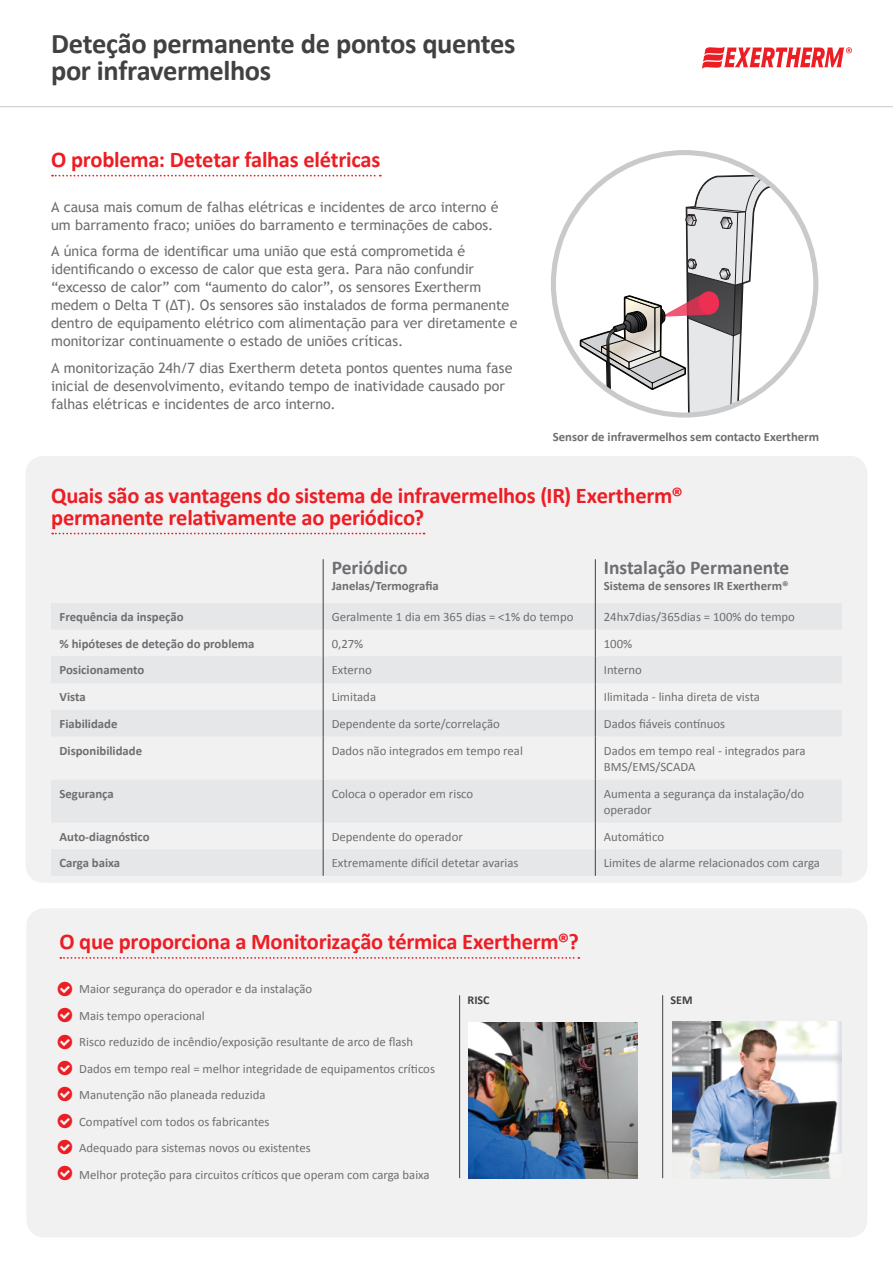
<style>
.page{position:relative;width:893px;height:1263px;background:#fff}
.page>*{position:absolute;margin:0;border:0;box-sizing:border-box;transform-origin:0 0}
.t1{font:700 28.5px/27px "Calibri";letter-spacing:-.015em;color:#414042}
.t2{font:700 22.5px/21.8px "Calibri";letter-spacing:-.015em;color:#ed1d24}
.t3{font:700 19.5px "Calibri";color:#6d6e71}
.t4{font:14.25px/18px "Trebuchet MS";letter-spacing:-.005em;color:#6d6e71}
.t5{font:12.75px/26.5px "Calibri";color:#6d6e71}
.t6{font:700 12.75px "Calibri";color:#6d6e71}
.t7{font:700 12px "Calibri";color:#414042}
</style>
<div class="page">
<div style="left:26px;top:456px;width:841px;height:427px;background:#f1f1f2;border-radius:18px"></div>
<div style="left:26px;top:908px;width:841px;height:329px;background:#f1f1f2;border-radius:18px"></div>
<img style="left:673px;top:1021px;width:169px;height:157px">
<img style="left:469px;top:1022px;width:169px;height:156px">
<hr style="left:459px;top:995px;width:1px;height:183px;background:#414042">
<hr style="left:662px;top:995px;width:1px;height:183px;background:#414042">
<svg style="left:51px;top:603px;width:791px;height:273px;fill:#e6e7e8"></svg>
<hr style="left:323px;top:559px;width:1px;height:44px;background:#414042">
<svg style="left:323px;top:603px;width:1px;height:133px"></svg>
<hr style="left:323px;top:736px;width:1px;height:43px;background:#414042">
<hr style="left:323px;top:779px;width:1px;height:44px;background:#414042">
<svg style="left:323px;top:823px;width:1px;height:53px"></svg>
<hr style="left:595px;top:559px;width:1px;height:44px;background:#414042">
<svg style="left:595px;top:603px;width:1px;height:133px"></svg>
<hr style="left:595px;top:736px;width:1px;height:43px;background:#414042">
<hr style="left:595px;top:779px;width:1px;height:44px;background:#414042">
<svg style="left:595px;top:823px;width:1px;height:53px"></svg>
<svg style="left:52px;top:533px;width:372px;height:1px"></svg>
<svg style="left:60px;top:957px;width:519px;height:2px"></svg>
<svg style="left:52px;top:175px;width:329px;height:2px"></svg>
<hr style="left:0;top:106px;width:893px;height:1px;background:#c7c8ca">
<svg style="left:702px;top:46px;width:150px;height:23px"></svg>
<svg style="left:580px;top:174px;width:232px;height:238px"></svg>
<h1 class="t1" style="left:51px;top:30px;width:466px">Deteção permanente de pontos quentes por infravermelhos</h1>
<h2 class="t2" style="left:51px;top:149px;width:331px">O problema: Detetar falhas elétricas</h2>
<p class="t4" style="left:51px;top:198px;width:449px">A causa mais comum de falhas elétricas e incidentes de arco interno é um barramento fraco; uniões do barramento e terminações de cabos.</p>
<p class="t4" style="left:51px;top:242px;width:468px">A única forma de identificar uma união que está comprometida é identificando o excesso de calor que esta gera. Para não confundir “excesso de calor” com “aumento do calor”, os sensores Exertherm medem o Delta T (ΔT). Os sensores são instalados de forma permanente dentro de equipamento elétrico com alimentação para ver diretamente e monitorizar continuamente o estado de uniões críticas.</p>
<p class="t4" style="left:51px;top:359px;width:463px">A monitorização 24h/7 dias Exertherm deteta pontos quentes numa fase inicial de desenvolvimento, evitando tempo de inatividade causado por falhas elétricas e incidentes de arco interno.</p>
<p class="t6" style="left:553px;top:428px;width:268px">Sensor de infravermelhos sem contacto Exertherm</p>
<h2 class="t2" style="left:51px;top:485px;width:633px">Quais são as vantagens do sistema de infravermelhos (IR) Exertherm® permanente relativamente ao periódico?</h2>
<h3 class="t3" style="left:332px;top:555px;width:77px">Periódico</h3>
<p class="t6" style="left:332px;top:578px;width:109px">Janelas/Termografia</p>
<h3 class="t3" style="left:604px;top:555px;width:187px">Instalação Permanente</h3>
<p class="t6" style="left:604px;top:578px;width:186px">Sistema de sensores IR Exertherm®</p>
<p class="t6" style="left:60px;top:609px;width:126px">Frequência da inspeção</p>
<p class="t5" style="left:332px;top:604px;width:243px">Geralmente 1 dia em 365 dias = &lt;1% do tempo</p>
<p class="t5" style="left:604px;top:604px;width:193px">24hx7dias/365dias = 100% do tempo</p>
<p class="t6" style="left:60px;top:635px;width:197px">% hipóteses de deteção do problema</p>
<p class="t5" style="left:332px;top:630px;width:33px">0,27%</p>
<p class="t5" style="left:604px;top:630px;width:30px">100%</p>
<p class="t6" style="left:60px;top:662px;width:86px">Posicionamento</p>
<p class="t5" style="left:332px;top:657px;width:42px">Externo</p>
<p class="t5" style="left:604px;top:657px;width:40px">Interno</p>
<p class="t6" style="left:60px;top:689px;width:28px">Vista</p>
<p class="t5" style="left:332px;top:684px;width:46px">Limitada</p>
<p class="t5" style="left:604px;top:684px;width:158px">Ilimitada - linha direta de vista</p>
<p class="t6" style="left:60px;top:716px;width:59px">Fiabilidade</p>
<p class="t5" style="left:332px;top:710px;width:170px">Dependente da sorte/correlação</p>
<p class="t5" style="left:604px;top:710px;width:123px">Dados fiáveis contínuos</p>
<p class="t6" style="left:60px;top:742px;width:84px">Disponibilidade</p>
<p class="t5" style="left:332px;top:737px;width:193px">Dados não integrados em tempo real</p>
<p class="t5" style="left:604px;top:742px;width:203px;line-height:16.5px">Dados em tempo real - integrados para<br>BMS/EMS/SCADA</p>
<p class="t6" style="left:60px;top:785px;width:56px">Segurança</p>
<p class="t5" style="left:332px;top:780px;width:143px">Coloca o operador em risco</p>
<p class="t5" style="left:604px;top:785px;width:202px;line-height:16.5px">Aumenta a segurança da instalação/do operador</p>
<p class="t6" style="left:60px;top:828px;width:92px">Auto-diagnóstico</p>
<p class="t5" style="left:332px;top:823px;width:133px">Dependente do operador</p>
<p class="t5" style="left:604px;top:823px;width:62px">Automático</p>
<p class="t6" style="left:60px;top:855px;width:62px">Carga baixa</p>
<p class="t5" style="left:332px;top:850px;width:188px">Extremamente difícil detetar avarias</p>
<p class="t5" style="left:604px;top:850px;width:218px">Limites de alarme relacionados com carga</p>
<h2 class="t2" style="left:59px;top:931px;width:521px">O que proporciona a Monitorização térmica Exertherm®?</h2>
<p class="t5" style="left:79px;top:975px;width:357px">Maior segurança do operador e da instalação<br>Mais tempo operacional<br>Risco reduzido de incêndio/exposição resultante de arco de flash Dados em tempo real = melhor integridade de equipamentos críticos Manutenção não planeada reduzida<br>Compatível com todos os fabricantes<br>Adequado para sistemas novos ou existentes<br>Melhor proteção para circuitos críticos que operam com carga baixa</p>
<p class="t7" style="left:468px;top:993px;width:23px">RISC</p>
<p class="t7" style="left:671px;top:992px;width:24px">SEM</p>
</div>
